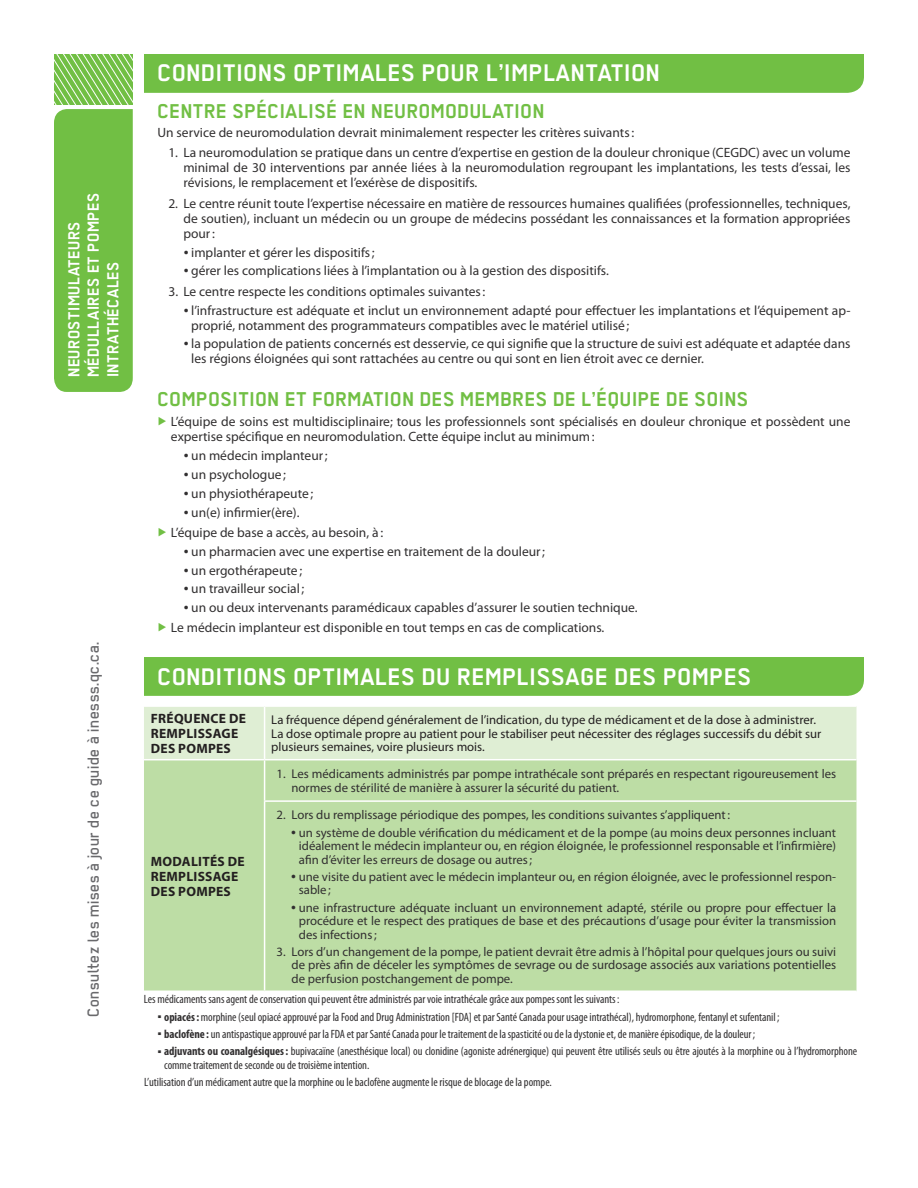
<style>
.page{position:relative;width:918px;height:1188px;background:#fff}
.page>*{position:absolute;margin:0;border:0;box-sizing:border-box;transform-origin:0 0}
.t1{font:700 27px "Regular";color:#fff}
.t2{font:700 22.5px "Regular";color:#71bf44}
.t3{font:700 18px/19.5px "Regular";color:#fff}
.t4{font:500 18px "Regular";color:#69696c}
.t5{font:13.5px/15px "Myriad Pro";color:#312f30}
.t6{font:700 13.5px/15px "Myriad Pro";letter-spacing:.02em;color:#231f20}
.t7{font:12.75px/13.5px "Myriad Pro";color:#312f30;text-align:justify}
.t8{font:12.75px/13.5px "Myriad Pro";color:#231f20}
.t9{font:condensed 12px/13.5px "Myriad Pro";letter-spacing:-.005em;color:#312f30}
.s1{font-size:17.25px}
.s2{font-weight:700}
</style>
<div class="page">
<svg style="left:54px;top:54px;width:79px;height:338px;background:#77c14c"></svg>
<div style="left:144px;top:54px;width:720px;height:39px;background:#71bf44"></div>
<div style="left:144px;top:657px;width:720px;height:39px;background:#71bf44"></div>
<div style="left:144px;top:707px;width:712px;height:52px;background:#dfeed4"></div>
<div style="left:144px;top:760px;width:712px;height:231px;background:#bddda5"></div>
<hr style="left:264px;top:707px;width:1px;height:52px;background:#fff">
<hr style="left:264px;top:760px;width:1px;height:40px;background:#fff">
<hr style="left:264px;top:800px;width:592px;height:2px;background:#fff">
<hr style="left:264px;top:802px;width:1px;height:189px;background:#fff">
<h3 class="t3" style="left:64px;top:377px;width:186px;rotate:-90deg">NEUROSTIMULATEURS<br>MÉDULLAIRES ET POMPES<br>INTRATHÉCALES</h3>
<h3 class="t4" style="left:84px;top:1017px;width:377px;rotate:-90deg">Consultez les mises à jour de ce guide à inesss.qc.ca.</h3>
<h1 class="t1" style="left:157px;top:59px;width:14px">CONDITIONS</h1>
<h1 class="t1" style="left:293px;top:59px;width:15px">OPTIMALES</h1>
<h1 class="t1" style="left:422px;top:59px;width:15px">POUR</h1>
<h1 class="t1" style="left:486px;top:59px;width:32px">L’IMPLANTATION</h1>
<h2 class="t2" style="left:157px;top:99px;width:389px">CENTRE SPÉCIALISÉ EN NEUROMODULATION</h2>
<p class="t5" style="left:157px;top:125px;width:478px">Un service de neuromodulation devrait minimalement respecter les critères suivants:</p>
<p class="t5" style="left:183px;top:145px;width:669px;text-align:justify;text-indent:-15px">1. La neuromodulation se pratique dans un centre d’expertise en gestion de la douleur chronique (CEGDC) avec un volume minimal de 30 interventions par année liées à la neuromodulation regroupant les implantations, les tests d’essai, les révisions, le remplacement et l’exérèse de dispositifs.</p>
<p class="t5" style="left:183px;top:196px;width:669px;text-align:justify;text-indent:-15px">2. Le centre réunit toute l’expertise nécessaire en matière de ressources humaines qualifiées (professionnelles, techniques, de soutien), incluant un médecin ou un groupe de médecins possédant les connaissances et la formation appropriées pour:</p>
<p class="t5" style="left:184px;top:244px;width:193px"><span class="s1">•</span> implanter et gérer les dispositifs;</p>
<p class="t5" style="left:184px;top:263px;width:427px"><span class="s1">•</span> gérer les complications liées à l’implantation ou à la gestion des dispositifs.</p>
<p class="t5" style="left:168px;top:283px;width:318px">3. Le centre respecte les conditions optimales suivantes:</p>
<p class="t5" style="left:191px;top:302px;width:661px;text-indent:-8px"><span class="s1">•</span> l’infrastructure est adéquate et inclut un environnement adapté pour effectuer les implantations et l’équipement ap&shy;proprié, notamment des programmateurs compatibles avec le matériel utilisé;</p>
<p class="t5" style="left:191px;top:336px;width:661px;text-indent:-8px"><span class="s1">•</span> la population de patients concernés est desservie, ce qui signifie que la structure de suivi est adéquate et adaptée dans les régions éloignées qui sont rattachées au centre ou qui sont en lien étroit avec ce dernier.</p>
<h2 class="t2" style="left:157px;top:387px;width:593px">COMPOSITION ET FORMATION DES MEMBRES DE L’ÉQUIPE DE SOINS</h2>
<p class="t5" style="left:171px;top:414px;width:681px">L’équipe de soins est multidisciplinaire; tous les professionnels sont spécialisés en douleur chronique et possèdent une expertise spécifique en neuromodulation. Cette équipe inclut au minimum:</p>
<p class="t5" style="left:184px;top:448px;width:146px"><span class="s1">•</span> un médecin implanteur;</p>
<p class="t5" style="left:184px;top:467px;width:104px"><span class="s1">•</span> un psychologue;</p>
<p class="t5" style="left:184px;top:486px;width:131px"><span class="s1">•</span> un physiothérapeute;</p>
<p class="t5" style="left:171px;top:502px;width:214px;line-height:20.4px;text-indent:13px"><span class="s1">•</span> un(e) infirmier(ère).<br>L’équipe de base a accès, au besoin, à :</p>
<p class="t5" style="left:184px;top:543px;width:363px"><span class="s1">•</span> un pharmacien avec une expertise en traitement de la douleur;</p>
<p class="t5" style="left:184px;top:562px;width:120px"><span class="s1">•</span> un ergothérapeute;</p>
<p class="t5" style="left:184px;top:581px;width:122px"><span class="s1">•</span> un travailleur social ;</p>
<p class="t5" style="left:171px;top:597px;width:468px;line-height:20.4px;text-indent:13px"><span class="s1">•</span> un ou deux intervenants paramédicaux capables d’assurer le soutien technique.<br>Le médecin implanteur est disponible en tout temps en cas de complications.</p>
<h1 class="t1" style="left:157px;top:662px;width:14px">CONDITIONS</h1>
<h1 class="t1" style="left:293px;top:662px;width:15px">OPTIMALES</h1>
<h1 class="t1" style="left:422px;top:662px;width:50px">DU REMPLISSA</h1>
<h1 class="t1" style="left:581px;top:662px;width:49px">GE DES</h1>
<h1 class="t1" style="left:663px;top:662px;width:16px">POMPES</h1>
<p class="t6" style="left:151px;top:710px;width:97px">FRÉQUENCE DE<br>REMPLISSAGE<br>DES POMPES</p>
<p class="t8" style="left:271px;top:713px;width:552px">La fréquence dépend généralement de l’indication, du type de médicament et de la dose à administrer.<br>La dose optimale propre au patient pour le stabiliser peut nécessiter des réglages successifs du débit sur plusieurs semaines, voire plusieurs mois.</p>
<p class="t7" style="left:292px;top:767px;width:546px;text-indent:-15px">1. Les médicaments administrés par pompe intrathécale sont préparés en respectant rigoureusement les normes de stérilité de manière à assurer la sécurité du patient.</p>
<p class="t7" style="left:277px;top:808px;width:455px">2. Lors du remplissage périodique des pompes, les conditions suivantes s’appliquent:</p>
<p class="t7" style="left:299px;top:825px;width:539px;text-indent:-8px"><span class="s1">•</span> un système de double vérification du médicament et de la pompe (au moins deux personnes incluant idéalement le médecin implanteur ou, en région éloignée, le professionnel responsable et l’infirmière) afin d’éviter les erreurs de dosage ou autres;</p>
<p class="t7" style="left:299px;top:870px;width:539px;text-indent:-8px"><span class="s1">•</span> une visite du patient avec le médecin implanteur ou, en région éloignée, avec le professionnel respon&shy;sable;</p>
<p class="t7" style="left:299px;top:901px;width:539px;text-indent:-8px"><span class="s1">•</span> une infrastructure adéquate incluant un environnement adapté, stérile ou propre pour effectuer la procédure et le respect des pratiques de base et des précautions d’usage pour éviter la transmission des infections;</p>
<p class="t7" style="left:292px;top:944px;width:546px;text-indent:-15px">3. Lors d’un changement de la pompe, le patient devrait être admis à l’hôpital pour quelques jours ou suivi de près afin de déceler les symptômes de sevrage ou de surdosage associés aux variations potentielles de perfusion postchangement de pompe.</p>
<p class="t9" style="left:144px;top:992px;width:477px">Les médicaments sans agent de conservation qui peuvent être administrés par voie intrathécale grâce aux pompes sont les suivants:</p>
<p class="t9" style="left:157px;top:1010px;width:623px">▪ <span class="s2">opiacés:</span> morphine (seul opiacé approuvé par la Food and Drug Administration [FDA] et par Santé Canada pour usage intrathécal), hydromorphone, fentanyl et sufentanil ;</p>
<p class="t9" style="left:157px;top:1027px;width:599px">▪ <span class="s2">baclofène :</span> un antispastique approuvé par la FDA et par Santé Canada pour le traitement de la spasticité ou de la dystonie et, de manière épisodique, de la douleur;</p>
<p class="t9" style="left:164px;top:1044px;width:695px;text-indent:-7px">▪ <span class="s2">adjuvants ou coanalgésiques:</span> bupivacaïne (anesthésique local) ou clonidine (agoniste adrénergique) qui peuvent être utilisés seuls ou être ajoutés à la morphine ou à l’hydromorphone comme traitement de seconde ou de troisième intention.</p>
<p class="t9" style="left:144px;top:1075px;width:409px">L’utilisation d’un médicament autre que la morphine ou le baclofène augmente le risque de blocage de la pompe.</p>
<p class="t6" style="left:151px;top:853px;width:95px">MODALITÉS DE<br>REMPLISSAGE<br>DES POMPES</p>
</div>
